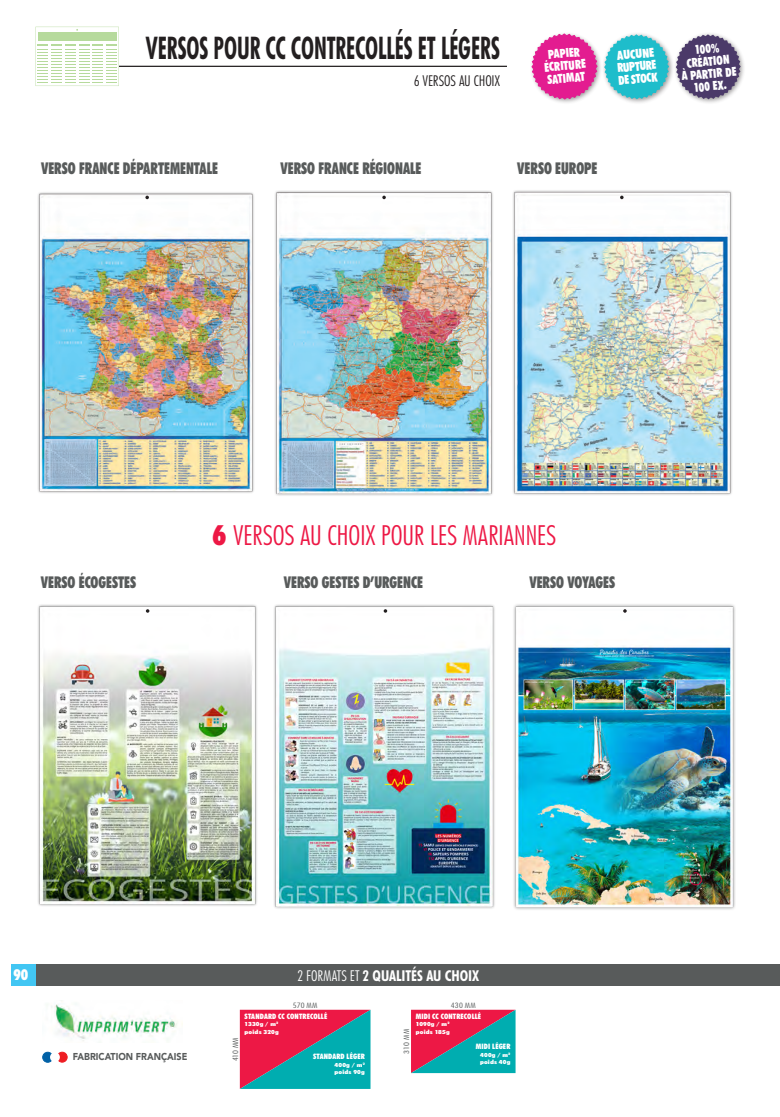
<style>
.page{position:relative;width:780px;height:1117px;background:#fff}
.page>*{position:absolute;margin:0;border:0;box-sizing:border-box;transform-origin:0 0}
.t1{font:700 condensed 31.25px "Futura BT";letter-spacing:-.005em;color:#231f20;scale:.74 1}
.t2{font:300 condensed 27.75px "Futura BT";letter-spacing:-.01em;color:#ed1845}
.t3{font:900 condensed 16.25px "Futura BT";color:#585b5b;scale:.85 1}
.t4{font:700 condensed 15px "Futura BT";color:#fff}
.t5{font:300 condensed 15px "Futura BT";letter-spacing:-.005em;color:#231f20}
.t6{font:900 condensed 15px "Futura BT";color:#fff}
.t7{font:900 condensed 12.5px/12.5px "Futura BT";color:#fff;text-align:center;scale:.9 1}
.t8{font:900 condensed 12.5px/12.5px "Futura BT";color:#fff;text-align:justify;scale:.96 1}
.t9{font:900 10px "Avenir";color:#585b5b;scale:.9 1}
.t10{font:900 condensed 7.5px "Futura BT";letter-spacing:.02em;color:#fff}
.t11{font:300 condensed 7.5px "Futura BT";letter-spacing:.01em;color:#585b5b;scale:1.33 1}
.t12{font:900 condensed 5.62px/7.5px "Futura BT";letter-spacing:.025em;color:#fff;scale:1.33 1}
.s1{font-weight:900}
.s2{font-weight:300}
</style>
<div class="page">
<div style="left:35px;top:964px;width:745px;height:21px;background:#585b5b"></div>
<div style="left:11px;top:964px;width:24px;height:21px;background:#42c6f3"></div>
<img style="left:51px;top:1000px;width:132px;height:41px">
<div style="left:43px;top:1051px;width:10px;height:10px;background:#0161a6;border-radius:50%"></div>
<div style="left:43px;top:1051px;width:10px;height:11px;border:1px solid #0161a6;border-radius:50%"></div>
<div style="left:57px;top:1051px;width:10px;height:10px;background:#ee1d23;border-radius:50%"></div>
<div style="left:57px;top:1051px;width:10px;height:11px;border:1px solid #ee1d23;border-radius:50%"></div>
<div style="left:50px;top:1051px;width:10px;height:10px;background:#fff;border-radius:50%"></div>
<svg style="left:240px;top:1009px;width:130px;height:79px;background:#7a627b"></svg>
<svg style="left:411px;top:1009px;width:104px;height:63px;background:#7a637b"></svg>
<img style="left:38px;top:192px;width:216px;height:301px">
<img style="left:275px;top:190px;width:218px;height:306px">
<img style="left:513px;top:190px;width:219px;height:305px">
<img style="left:38px;top:604px;width:219px;height:302px">
<img style="left:274px;top:604px;width:221px;height:305px">
<img style="left:513px;top:604px;width:222px;height:306px">
<hr style="left:113px;top:66px;width:394px;height:1px;background:#231f20">
<svg style="left:35px;top:27px;width:84px;height:59px"></svg>
<div style="left:529px;top:31px;width:73px;height:74px;background:#231f20;opacity:.45"></div>
<svg style="left:531px;top:33px;width:66px;height:67px"></svg>
<div style="left:601px;top:32px;width:73px;height:73px;background:#231f20;opacity:.45"></div>
<svg style="left:604px;top:34px;width:65px;height:65px"></svg>
<div style="left:673px;top:32px;width:73px;height:73px;background:#231f20;opacity:.45"></div>
<svg style="left:675px;top:34px;width:65px;height:65px"></svg>
<svg style="left:382px;top:196px;width:4px;height:3px"></svg>
<svg style="left:145px;top:196px;width:4px;height:3px"></svg>
<svg style="left:383px;top:609px;width:4px;height:3px"></svg>
<h1 class="t1" style="left:146px;top:28px;width:479px">VERSOS POUR CC CONTRECOLLÉS ET LÉGERS</h1>
<p class="t5" style="left:414px;top:72px;width:88px">6 VERSOS AU CHOIX</p>
<p class="t7" style="left:542px;top:48px;width:48px;rotate:-5deg">PAPIER<br>ÉCRITURE<br>SATIMAT</p>
<p class="t8" style="left:615px;top:49px;width:42px;rotate:-5deg">AUCUNE RUPTURE DE STOCK</p>
<p class="t7" style="left:679px;top:45px;width:62px;rotate:-5deg">100%<br>CRÉATION<br>À PARTIR DE<br>100 EX.</p>
<p class="t3" style="left:41px;top:159px;width:210px">VERSO FRANCE DÉPARTEMENTALE</p>
<p class="t3" style="left:280px;top:159px;width:167px">VERSO FRANCE RÉGIONALE</p>
<p class="t3" style="left:517px;top:159px;width:96px">VERSO EUROPE</p>
<h2 class="t2" style="left:212px;top:518px;width:345px"><span class="s1">6</span> VERSOS AU CHOIX POUR LES MARIANNES</h2>
<p class="t3" style="left:41px;top:572px;width:113px">VERSO ÉCOGESTES</p>
<p class="t3" style="left:284px;top:572px;width:165px">VERSO GESTES D’URGENCE</p>
<p class="t3" style="left:529px;top:572px;width:102px">VERSO VOYAGES</p>
<p class="t6" style="left:14px;top:965px;width:16px">90</p>
<p class="t4" style="left:297px;top:966px;width:183px"><span class="s2">2 FORMATS ET</span> 2 QUALITÉS AU CHOIX</p>
<p class="t9" style="left:73px;top:1047px;width:129px">FABRICATION FRANÇAISE</p>
<p class="t11" style="left:293px;top:1000px;width:20px">570 MM</p>
<p class="t10" style="left:244px;top:1011px;width:84px">STANDARD CC CONTRECOLLÉ</p>
<p class="t12" style="left:244px;top:1020px;width:27px">1330g / m<sup>2 </sup>poids 320g</p>
<p class="t10" style="left:313px;top:1051px;width:53px">STANDARD LÉGER</p>
<p class="t12" style="left:334px;top:1060px;width:24px">400g / m<sup>2 </sup>poids 90g</p>
<p class="t11" style="left:231px;top:1061px;width:20px;rotate:-90deg">410 MM</p>
<p class="t11" style="left:451px;top:1000px;width:20px">430 MM</p>
<p class="t10" style="left:416px;top:1011px;width:67px">MIDI CC CONTRECOLLÉ</p>
<p class="t12" style="left:416px;top:1020px;width:27px">1090g / m<sup>2 </sup>poids 185g</p>
<p class="t10" style="left:476px;top:1041px;width:36px">MIDI LÉGER</p>
<p class="t12" style="left:480px;top:1050px;width:24px">400g / m<sup>2 </sup>poids 40g</p>
<p class="t11" style="left:402px;top:1053px;width:20px;rotate:-90deg">310 MM</p>
</div>
